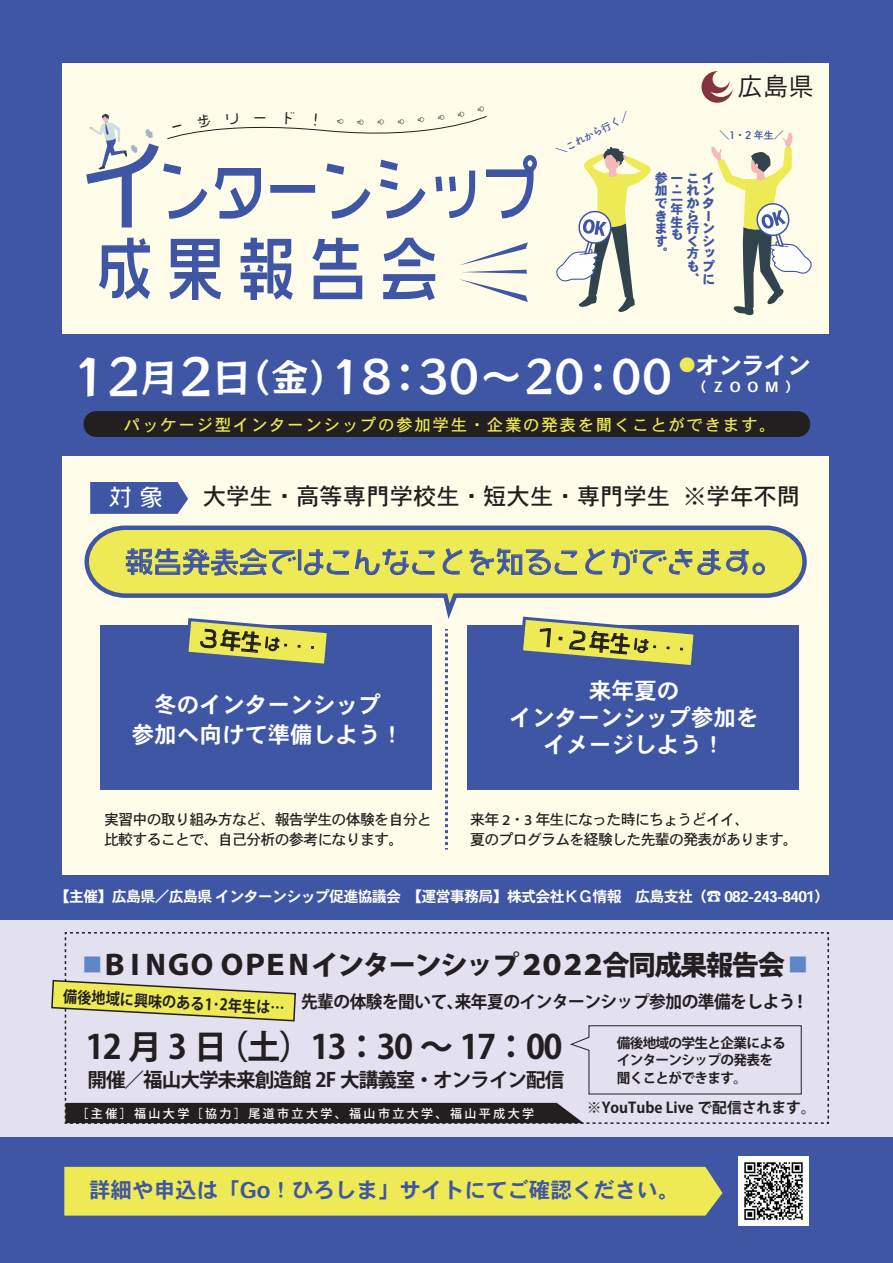
<style>
.page{position:relative;width:893px;height:1263px;background:#fff}
.page>*{position:absolute;margin:0;border:0;box-sizing:border-box;transform-origin:0 0}
.t1{font:104.1px "VDL Mega G Regular";color:#3f56a5;scale:1.08 1}
.t2{font:67.5px/80.6px "VDL Mega G Regular";letter-spacing:-.03em;color:#3f56a5;scale:.83 1}
.t3{font:44.25px "Rockn Roll One";color:#fff}
.t4{font:700 33.3px "Koz Go Pro";letter-spacing:-.05em;color:#231f20}
.t5{font:28.5px "VDL Mega G Regular";color:#3f56a5}
.t6{font:800 27.3px "Koz Go Pro";letter-spacing:-.05em;color:#231f20}
.t7{font:25.5px "Heisei Kaku Go Std W3";color:#231f20}
.t8{font:23.7px "Heisei Kaku Go Std W7";letter-spacing:-.03em;color:#fff}
.t9{font:23.4px "Heisei Kaku Go Std W5";color:#231f20}
.t10{font:23.25px "VDL Mega G Regular";color:#fff}
.t11{font:22.65px/27px "Heisei Kaku Go Std W7";color:#fff;text-align:center}
.t12{font:22.2px "VDL Mega G Regular";color:#231f20}
.t13{font:21.6px "Heisei Kaku Go Std W7";color:#3f56a5}
.t14{font:700 19.65px "Koz Go Pro";letter-spacing:-.05em;color:#231f20}
.t15{font:700 17.25px "Koz Go Pro";letter-spacing:-.03em;color:#231f20}
.t16{font:16.5px "Heisei Kaku Go Std W5";letter-spacing:.1em;color:#edea55}
.t17{font:700 15.75px "Koz Go Pro";color:#231f20;scale:.9 1}
.t18{font:15px/20px "Heisei Kaku Go Std W5";letter-spacing:-.05em;color:#231f20}
.t19{font:15px "Heisei Kaku Go Std W7";letter-spacing:-.05em;color:#fff}
.t20{font:15px "VDL Mega G Regular";color:#231f20}
.t21{font:700 14.85px "Koz Go Pro";color:#231f20}
.t22{font:13.95px "VDL Mega G Regular";color:#231f20}
.t23{font:13.8px "Heisei Kaku Go Std W7";color:#fff}
.t24{font:700 13.65px/17.5px "Koz Go Pro";letter-spacing:-.05em;color:#231f20}
.t25{font:13.05px/12.6px "Heisei Kaku Go Std W9";color:#3f56a5}
.t26{font:500 12px "Koz Go Pr 6 N";letter-spacing:.2em;color:#fff}
.t27{font:10.65px "Tsuku A Rd Gothic Std B";color:#3f56a5}
.s1{font-size:49.05px}
.s2{font-size:38.7px}
.s3{font-size:16.35px;color:#edea55}
.s4{font-size:22.2px}
.s5{font-size:15px}
.s6{font-size:19.8px;color:#5e86c4}
</style>
<div class="page">
<div style="left:0;top:964px;width:893px;height:299px;background:#3f56a5"></div>
<div style="left:0;top:912px;width:893px;height:224px;background:#e3e0ef"></div>
<div style="left:0;top:0;width:893px;height:919px;background:#3f56a5"></div>
<div style="left:62px;top:63px;width:767px;height:811px;background:#fffde9"></div>
<div style="left:47px;top:335px;width:791px;height:121px;background:#3f56a5"></div>
<div style="left:64px;top:1167px;width:658px;height:48px;background:#edea55"></div>
<svg style="left:89px;top:114px;width:49px;height:56px"></svg>
<svg style="left:145px;top:129px;width:8px;height:9px"></svg>
<svg style="left:90px;top:482px;width:98px;height:32px;background:#4a5fa8"></svg>
<svg style="left:84px;top:525px;width:723px;height:94px"></svg>
<div style="left:100px;top:625px;width:332px;height:165px;background:#3f56a5"></div>
<svg style="left:163px;top:163px;width:98px;height:56px"></svg>
<div style="left:270px;top:185px;width:45px;height:8px;border:2px solid #3f56a5"></div>
<svg style="left:326px;top:163px;width:45px;height:56px"></svg>
<svg style="left:380px;top:159px;width:46px;height:60px"></svg>
<svg style="left:435px;top:170px;width:41px;height:49px"></svg>
<svg style="left:486px;top:155px;width:51px;height:64px"></svg>
<svg style="left:98px;top:237px;width:52px;height:63px"></svg>
<svg style="left:169px;top:238px;width:52px;height:62px"></svg>
<svg style="left:240px;top:237px;width:53px;height:63px"></svg>
<svg style="left:312px;top:237px;width:51px;height:63px"></svg>
<svg style="left:383px;top:237px;width:53px;height:64px"></svg>
<svg style="left:701px;top:71px;width:32px;height:32px"></svg>
<svg style="left:556px;top:147px;width:95px;height:165px"></svg>
<svg style="left:711px;top:132px;width:101px;height:184px"></svg>
<svg style="left:445px;top:629px;width:3px;height:220px"></svg>
<svg style="left:126px;top:548px;width:309px;height:28px;background:#c4c767"></svg>
<svg style="left:442px;top:548px;width:21px;height:27px"></svg>
<svg style="left:469px;top:548px;width:109px;height:27px;background:#c6c966"></svg>
<svg style="left:585px;top:548px;width:20px;height:27px"></svg>
<svg style="left:611px;top:548px;width:154px;height:27px;background:#cacc64"></svg>
<svg style="left:459px;top:242px;width:69px;height:60px"></svg>
<div style="left:83px;top:411px;width:727px;height:26px;background:#231f20;border-radius:13px"></div>
<svg style="left:184px;top:616px;width:148px;height:48px"></svg>
<div style="left:467px;top:625px;width:332px;height:165px;background:#3f56a5"></div>
<svg style="left:518px;top:615px;width:180px;height:50px"></svg>
<img style="left:739px;top:1156px;width:69px;height:69px">
<svg style="left:51px;top:932px;width:778px;height:192px"></svg>
<svg style="left:167px;top:115px;width:320px;height:25px"></svg>
<p class="t22" style="left:253px;top:108px;width:16px">ー</p>
<h1 class="t1" style="left:72px;top:111px;width:105px">イ</h1>
<h2 class="t2" style="left:96px;top:145px;width:534px">　 ンターンシップ成 果 報 告 会</h2>
<p class="t27" style="left:553px;top:145px;width:82px;rotate:-27deg">＼これから行く／</p>
<h3 class="t7" style="left:737px;top:70px;width:78px">広島県</h3>
<p class="t27" style="left:719px;top:127px;width:67px">＼1・2 年生／</p>
<p class="t25" style="left:655px;top:172px;width:60px">参一こイ加<br>で<br>き<br>ま<br>す<br>。</p>
<p class="t25" style="left:686px;top:184px;width:30px">れンかタらー行ンくシ方ッもプ、に</p>
<p class="t25" style="left:671px;top:182px;width:14px;line-height:10.1px">・二</p>
<p class="t25" style="left:671px;top:203px;width:14px;text-align:justify">年生も</p>
<h3 class="t3" style="left:72px;top:348px;width:602px"><span class="s1">12</span><span class="s2">月</span><span class="s1">2</span><span class="s2">日（金）</span>18：30～20：00</h3>
<h3 class="t8" style="left:679px;top:350px;width:133px"><span class="s3">●</span>オンライン</h3>
<p class="t23" style="left:679px;top:378px;width:122px">　（ZOOM）</p>
<p class="t16" style="left:124px;top:415px;width:653px">パッケージ型インターンシップの参加学生・企業の発表を聞くことができます。</p>
<h3 class="t10" style="left:108px;top:481px;width:56px">対 象</h3>
<h3 class="t9" style="left:203px;top:482px;width:599px">大学生・高等専門学校生・短大生・専門学生 ※学年不問</h3>
<h3 class="t5" style="left:125px;top:542px;width:657px">報告発表会ではこんなことを知ることができます。</h3>
<p class="t20" style="left:201px;top:627px;width:122px;rotate:5deg"><span class="s4">3 年生</span>は・・・</p>
<h3 class="t11" style="left:131px;top:690px;width:273px;line-height:30px">冬のインターンシップ<br>参加へ向けて準備しよう！</h3>
<h3 class="t12" style="left:540px;top:621px;width:152px;rotate:5deg">1・2 年生<span class="s5">は・・・</span></h3>
<h3 class="t11" style="left:510px;top:678px;width:251px">来年夏の<br>インターンシップ参加をイメージしよう！</h3>
<p class="t18" style="left:104px;top:810px;width:329px">実習中の取り組み方など、報告学生の体験を自分と比較することで、自己分析の参考になります。</p>
<p class="t18" style="left:470px;top:810px;width:329px">来年 2・3 年生になった時にちょうどイイ、<br>夏のプログラムを経験した先輩の発表があります。</p>
<p class="t19" style="left:55px;top:887px;width:776px">【主催】広島県／広島県 インターンシップ促進協議会　【運営事務局】株式会社ＫＧ情報　広島支社（☎ 082-243-8401）</p>
<h3 class="t6" style="left:82px;top:947px;width:727px"><span class="s6">■</span>ＢＩＮＧＯ ＯＰＥＮインターンシップ２０２２合同成果報告会 <span class="s6">■</span></h3>
<p class="t17" style="left:64px;top:986px;width:248px;rotate:3deg">備後地域に興味のある1･2年生は…</p>
<p class="t15" style="left:301px;top:991px;width:509px">先輩の体験を聞いて、来年夏のインターンシップ参加の準備をしよう！</p>
<h3 class="t4" style="left:85px;top:1025px;width:479px">12 月 3 日（土）13：30 ～ 17：00</h3>
<p class="t24" style="left:617px;top:1035px;width:171px">備後地域の学生と企業によるインターンシップの発表を</p>
<h3 class="t14" style="left:87px;top:1067px;width:478px">開催／福山大学未来創造館 2F 大講義室・オンライン配信</h3>
<p class="t24" style="left:617px;top:1070px;width:132px">聞くことができます。</p>
<p class="t26" style="left:77px;top:1107px;width:459px">［主催］福山大学［協力］尾道市立大学、福山市立大学、福山平成大学</p>
<p class="t21" style="left:587px;top:1098px;width:230px">※YouTube Live で配信されます。</p>
<h3 class="t13" style="left:89px;top:1176px;width:592px">詳細や申込は「Go！ひろしま」サイトにてご確認ください。</h3>
</div>
